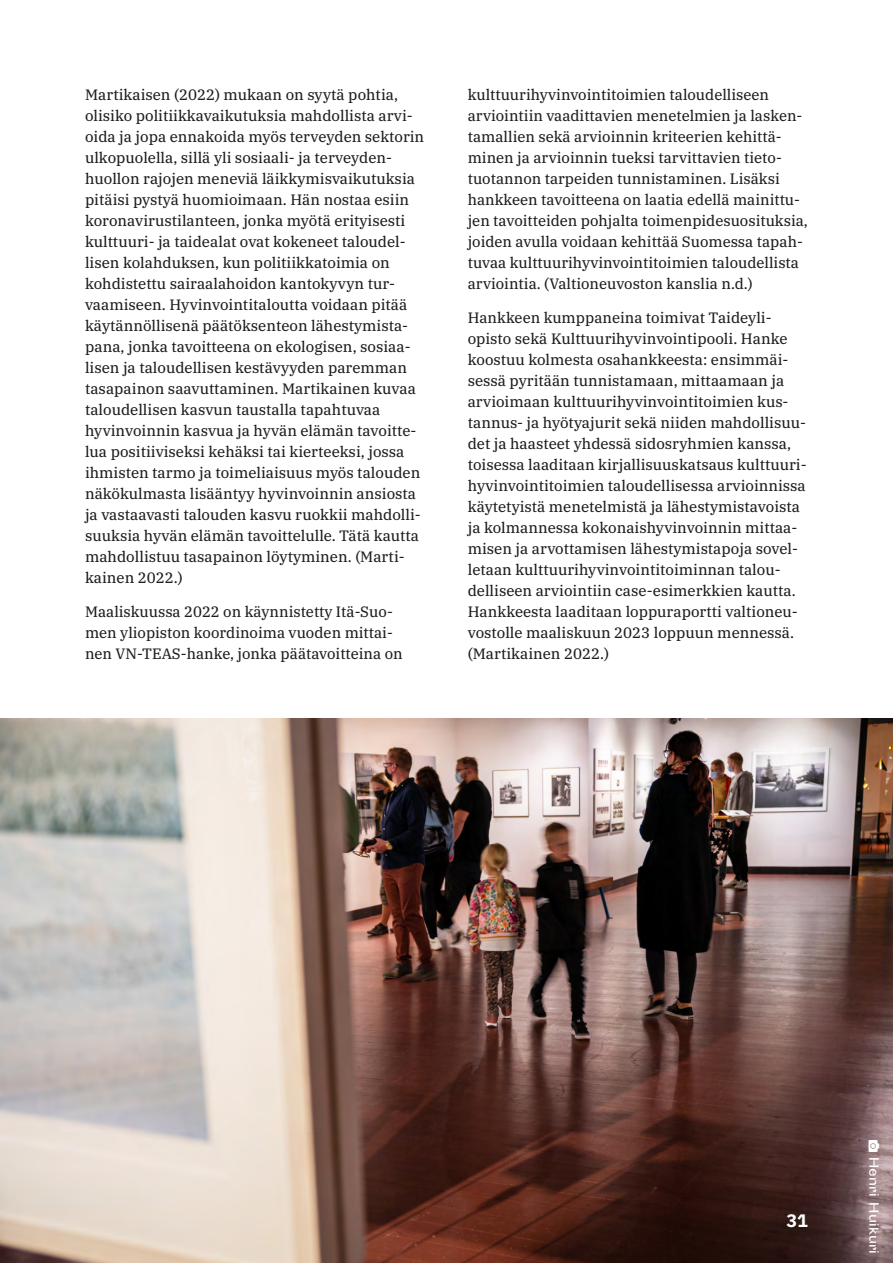
<style>
.page{position:relative;width:893px;height:1263px;background:#fff}
.page>*{position:absolute;margin:0;border:0;box-sizing:border-box;transform-origin:0 0}
.t1{font:700 18px "IBM Plex Sans";color:#fff}
.Leipis{font:15px/21px "IBM Plex Serif Text";color:#1d1d1b}
._03_Kuvaaja_kirjoitt{font:12px "Sporting Grotesque";letter-spacing:.02em;color:#fff}
</style>
<div class="page">
<img style="left:0;top:719px;width:893px;height:544px">
<div style="left:774px;top:1201px;width:46px;height:40px;background:#311916"></div>
<svg style="left:869px;top:1140px;width:10px;height:12px"></svg>
<p class="Leipis" style="left:85px;top:83px;width:341px">Martikaisen (2022) mukaan on syytä pohtia, olisiko politiikkavaikutuksia mahdollista arvi&shy;oida ja jopa ennakoida myös terveyden sektorin ulkopuolella, sillä yli sosiaali- ja terveyden&shy;huollon rajojen meneviä läikkymisvaikutuksia pitäisi pystyä huomioimaan. Hän nostaa esiin koronavirustilanteen, jonka myötä erityisesti kulttuuri- ja taidealat ovat kokeneet taloudel&shy;lisen kolahduksen, kun politiikkatoimia on kohdistettu sairaalahoidon kantokyvyn tur&shy;vaamiseen. Hyvinvointitaloutta voidaan pitää käytännöllisenä päätöksenteon lähestymista&shy;pana, jonka tavoitteena on ekologisen, sosiaa&shy;lisen ja taloudellisen kestävyyden paremman tasapainon saavuttaminen. Martikainen kuvaa taloudellisen kasvun taustalla tapahtuvaa hyvinvoinnin kasvua ja hyvän elämän tavoitte&shy;lua positiiviseksi kehäksi tai kierteeksi, jossa ihmisten tarmo ja toimeliaisuus myös talouden näkökulmasta lisääntyy hyvinvoinnin ansiosta ja vastaavasti talouden kasvu ruokkii mahdolli&shy;suuksia hyvän elämän tavoittelulle. Tätä kautta mahdollistuu tasapainon löytyminen. (Marti&shy;kainen 2022.)</p>
<p class="Leipis" style="left:85px;top:600px;width:319px">Maaliskuussa 2022 on käynnistetty Itä-Suo&shy;men yliopiston koordinoima vuoden mittai&shy;nen VN-TEAS-hanke, jonka päätavoitteina on</p>
<p class="Leipis" style="left:468px;top:83px;width:342px">kulttuurihyvinvointitoimien taloudelliseen arviointiin vaadittavien menetelmien ja lasken&shy;tamallien sekä arvioinnin kriteerien kehittä&shy;minen ja arvioinnin tueksi tarvittavien tieto&shy;tuotannon tarpeiden tunnistaminen. Lisäksi hankkeen tavoitteena on laatia edellä mainittu&shy;jen tavoitteiden pohjalta toimenpidesuosituksia, joiden avulla voidaan kehittää Suomessa tapah&shy;tuvaa kulttuurihyvinvointitoimien taloudellista arviointia. (Valtioneuvoston kanslia n.d.)</p>
<p class="Leipis" style="left:468px;top:306px;width:340px">Hankkeen kumppaneina toimivat Taideyli&shy;opisto sekä Kulttuurihyvinvointipooli. Hanke koostuu kolmesta osahankkeesta: ensimmäi&shy;sessä pyritään tunnistamaan, mittaamaan ja arvioimaan kulttuurihyvinvointitoimien kus&shy;tannus- ja hyötyajurit sekä niiden mahdollisuu&shy;det ja haasteet yhdessä sidosryhmien kanssa, toisessa laaditaan kirjallisuuskatsaus kulttuuri&shy;hyvinvointitoimien taloudellisessa arvioinnissa käytetyistä menetelmistä ja lähestymistavoista ja kolmannessa kokonaishyvinvoinnin mittaa&shy;misen ja arvottamisen lähestymistapoja sovel&shy;letaan kulttuurihyvinvointitoiminnan talou&shy;delliseen arviointiin case-esimerkkien kautta.<br>Hankkeesta laaditaan loppuraportti valtioneu&shy;vostolle maaliskuun 2023 loppuun mennessä. (Martikainen 2022.)</p>
<p class="t1" style="left:786px;top:1207px;width:23px">31</p>
<p class="_03_Kuvaaja_kirjoitt" style="left:881px;top:1157px;width:98px;rotate:90deg">Henri Huikuri</p>
</div>
